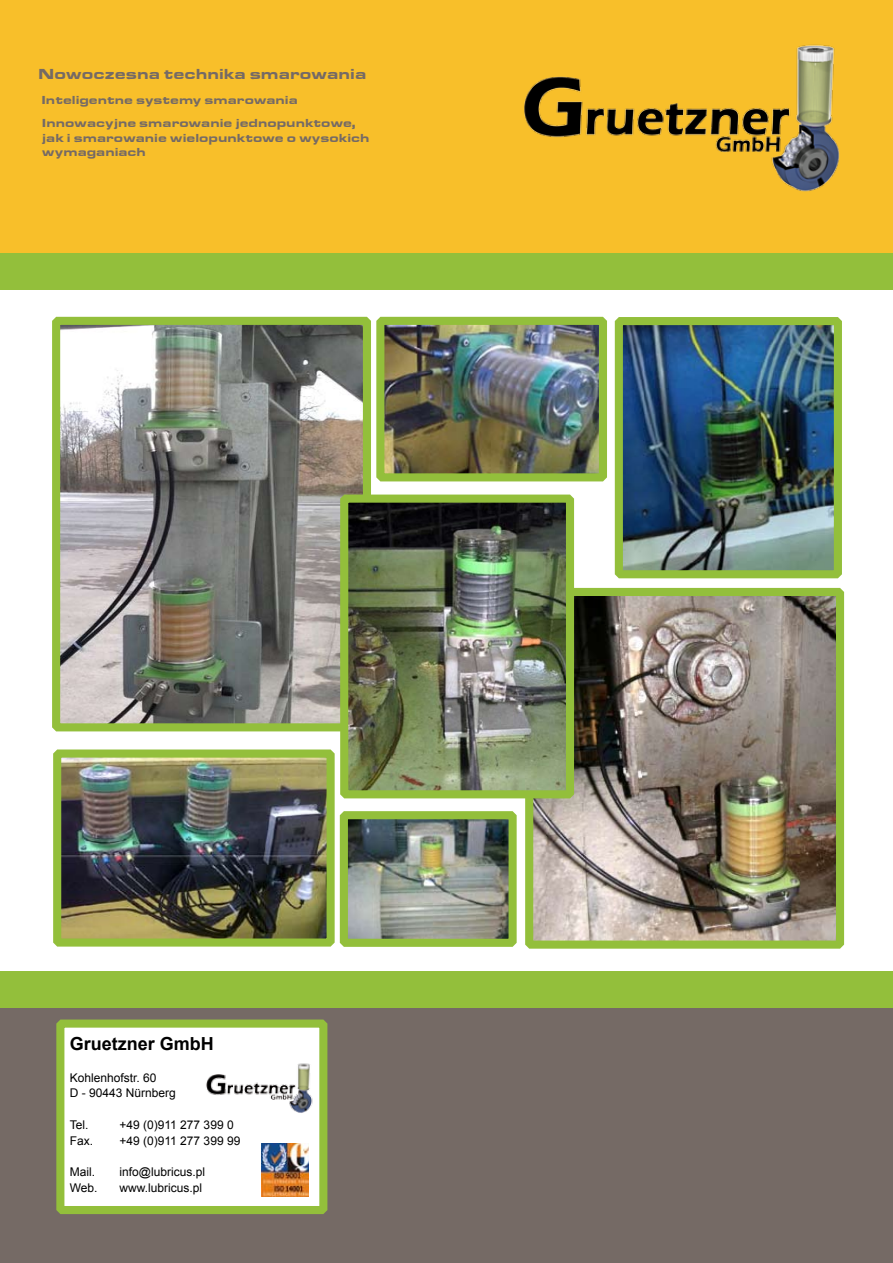
<style>
.page{position:relative;width:893px;height:1263px;background:#fff}
.page>*{position:absolute;margin:0;border:0;box-sizing:border-box;transform-origin:0 0}
.t1{font:700 18px "Arial";color:#000}
.t2{font:15px "Eurostar Black Extended";color:#756a65}
.t3{font:12px/15.8px "Arial";color:#000}
.t4{font:12px/23.4px "Eurostar Black Extended";color:#756a65}
</style>
<div class="page">
<div style="left:0;top:0;width:893px;height:254px;background:#f8bf2a"></div>
<div style="left:0;top:1008px;width:893px;height:255px;background:#756a65"></div>
<div style="left:0;top:254px;width:893px;height:36px;background:#93bf3b"></div>
<div style="left:0;top:971px;width:893px;height:37px;background:#93bf3b"></div>
<img style="left:61px;top:326px;width:301px;height:396px">
<div style="left:52px;top:317px;width:319px;height:414px;border:8px solid #93bf3b"></div>
<img style="left:534px;top:597px;width:301px;height:343px">
<div style="left:525px;top:588px;width:319px;height:361px;border:8px solid #93bf3b"></div>
<img style="left:624px;top:326px;width:209px;height:243px">
<div style="left:615px;top:317px;width:227px;height:261px;border:8px solid #93bf3b"></div>
<img style="left:62px;top:758px;width:264px;height:179px">
<div style="left:53px;top:749px;width:282px;height:197px;border:8px solid #93bf3b"></div>
<img style="left:385px;top:326px;width:213px;height:146px">
<div style="left:376px;top:317px;width:231px;height:164px;border:8px solid #93bf3b"></div>
<img style="left:349px;top:820px;width:159px;height:118px">
<div style="left:340px;top:811px;width:177px;height:136px;border:8px solid #93bf3b"></div>
<img style="left:349px;top:504px;width:216px;height:285px">
<div style="left:340px;top:495px;width:234px;height:303px;border:8px solid #93bf3b"></div>
<div style="left:56px;top:1019px;width:271px;height:195px;background:#fff;border:8px solid #93bf3b"></div>
<img style="left:206px;top:1061px;width:115px;height:52px">
<img style="left:261px;top:1144px;width:47px;height:52px">
<img style="left:524px;top:44px;width:316px;height:148px">
<p class="t2" style="left:38px;top:64px;width:330px">Nowoczesna technika smarowania</p>
<p class="t4" style="left:41px;top:88px;width:316px">Inteligentne systemy smarowania<br>Innowacyjne smarowanie jednopunktowe,</p>
<p class="t4" style="left:42px;top:130px;width:329px;line-height:14.4px">jak i smarowanie wielopunktowe o wysokich wymaganiach</p>
<h1 class="t1" style="left:70px;top:1032px;width:146px">Gruetzner GmbH</h1>
<p class="t3" style="left:70px;top:1069px;width:108px">Kohlenhofstr. 60<br>D - 90443 Nürnberg</p>
<p class="t3" style="left:70px;top:1117px;width:20px">Tel.</p>
<p class="t3" style="left:119px;top:1117px;width:116px">+49 (0)911 277 399 0</p>
<p class="t3" style="left:70px;top:1132px;width:25px">Fax.</p>
<p class="t3" style="left:119px;top:1132px;width:122px">+49 (0)911 277 399 99</p>
<p class="t3" style="left:70px;top:1164px;width:27px">Mail.</p>
<p class="t3" style="left:119px;top:1164px;width:87px">info@lubricus.pl</p>
<p class="t3" style="left:70px;top:1180px;width:29px">Web.</p>
<p class="t3" style="left:119px;top:1180px;width:84px">www.lubricus.pl</p>
</div>
